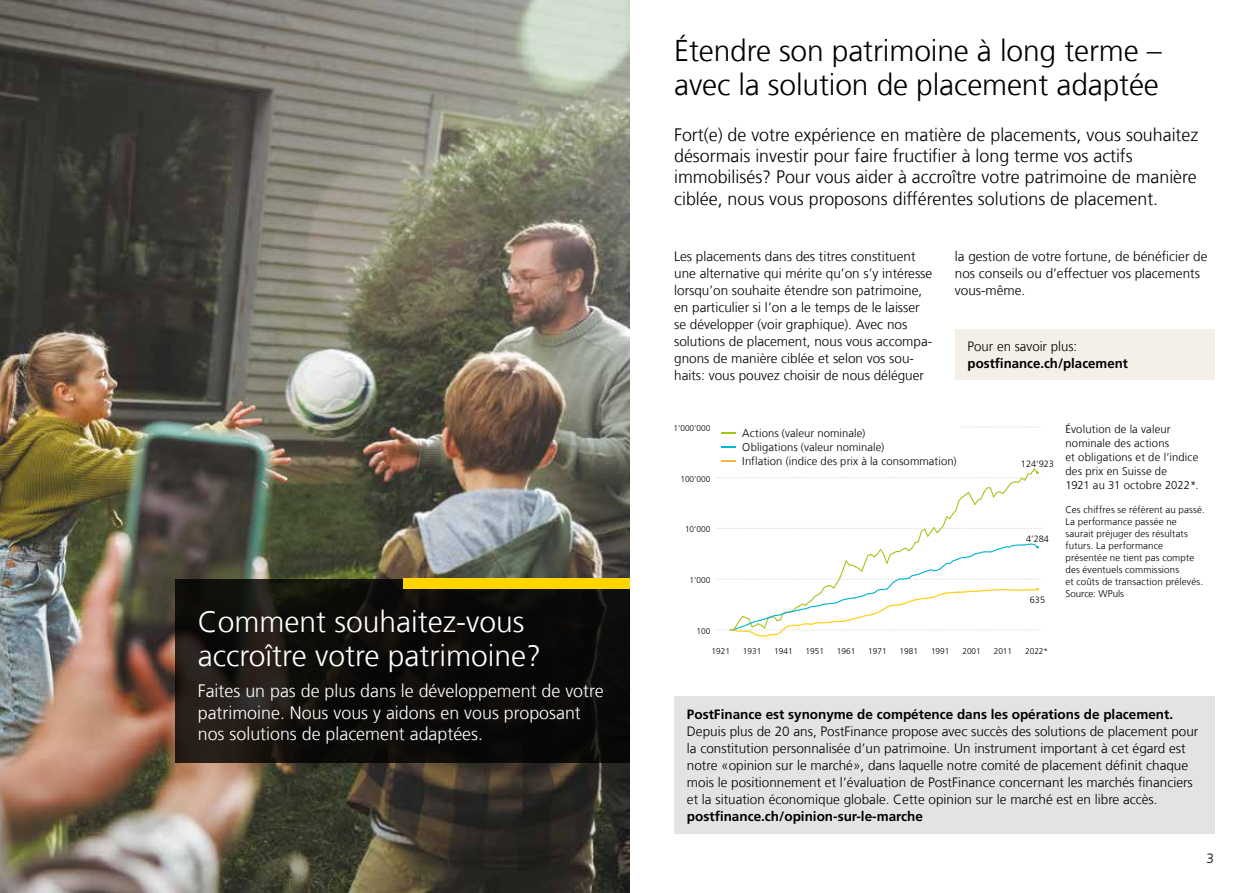
<style>
.page{position:relative;width:1259px;height:893px;background:#fff}
.page>*{position:absolute;margin:0;border:0;box-sizing:border-box;transform-origin:0 0}
.t1{font:300 30px/34px "Frutiger LT Com";letter-spacing:-.005em;color:#000}
.t2{font:300 30px/34px "Frutiger LT Com";color:#fff}
.t3{font:300 18px/21.3px "Frutiger LT Com";color:#000}
.t4{font:300 18px/21.3px "Frutiger LT Com";color:#fff}
.t5{font:300 13.5px/17.1px "Frutiger LT Com";color:#000}
.t6{font:700 13.5px "Frutiger LT Com";color:#000}
.t7{font:300 11.25px/14px "Frutiger LT Com";letter-spacing:.01em;color:#000}
.t8{font:300 9.75px/12px "Frutiger LT Com";letter-spacing:.015em;color:#000}
.t9{font:300 9.15px "Frutiger LT Com";color:#010202}
.t10{font:300 8.25px/11.7px "Frutiger LT Com";color:#010202}
</style>
<div class="page">
<div style="left:674px;top:696px;width:540px;height:137px;background:#e3e3e3"></div>
<img style="left:0;top:0;width:629px;height:893px">
<svg style="left:175px;top:579px;width:454px;height:183px;background:#100e0b"></svg>
<div style="left:403px;top:579px;width:226px;height:10px;background:#ffd500"></div>
<div style="left:955px;top:329px;width:259px;height:51px;background:#f4efe7"></div>
<svg style="left:715px;top:468px;width:327px;height:169px"></svg>
<div style="left:712px;top:424px;width:248px;height:45px;background:#fff"></div>
<svg style="left:721px;top:427px;width:321px;height:7px"></svg>
<svg style="left:721px;top:446px;width:15px;height:1px"></svg>
<svg style="left:721px;top:460px;width:15px;height:1px"></svg>
<h1 class="t2" style="left:198px;top:604px;width:345px">Comment souhaitez-vous accroître votre patrimoine?</h1>
<h2 class="t4" style="left:198px;top:681px;width:407px">Faites un pas de plus dans le développement de votre patrimoine. Nous vous y aidons en vous proposant nos solutions de placement adaptées.</h2>
<h1 class="t1" style="left:674px;top:34px;width:489px">Étendre son patrimoine à long terme – avec la solution de placement adaptée</h1>
<p class="t3" style="left:674px;top:124px;width:526px">Fort(e) de votre expérience en matière de placements, vous souhaitez désormais investir pour faire fructifier à long terme vos actifs immobilisés? Pour vous aider à accroître votre patrimoine de manière ciblée, nous vous proposons différentes solutions de placement.</p>
<p class="t5" style="left:674px;top:247px;width:260px">Les placements dans des titres constituent une alternative qui mérite qu’on s’y intéresse lorsqu’on souhaite étendre son patrimoine, en particulier si l’on a le temps de le laisser se développer (voir graphique). Avec nos solutions de placement, nous vous accompa&shy;gnons de manière ciblée et selon vos sou&shy;haits: vous pouvez choisir de nous déléguer</p>
<p class="t5" style="left:955px;top:247px;width:254px">la gestion de votre fortune, de bénéficier de nos conseils ou d’effectuer vos placements vous-même.</p>
<p class="t5" style="left:967px;top:337px;width:111px">Pour en savoir plus:</p>
<p class="t6" style="left:967px;top:355px;width:162px">postfinance.ch/placement</p>
<p class="t10" style="left:673px;top:422px;width:38px">1’000’000</p>
<p class="t10" style="left:680px;top:473px;width:32px">100’000</p>
<p class="t10" style="left:685px;top:524px;width:27px">10’000</p>
<p class="t10" style="left:689px;top:574px;width:22px">1’000</p>
<p class="t10" style="left:696px;top:625px;width:15px">100</p>
<p class="t7" style="left:742px;top:426px;width:216px">Actions (valeur nominale)<br>Obligations (valeur nominale)<br>Inflation (indice des prix à la consommation)</p>
<p class="t10" style="left:744px;top:430px;width:86px">Aktien (nominal)<br>Obligationen (nominal)<br>Konsumentenpreisindex</p>
<p class="t9" style="left:1021px;top:459px;width:35px">124‘923</p>
<p class="t9" style="left:1026px;top:533px;width:24px">4‘284</p>
<p class="t9" style="left:1030px;top:595px;width:17px">635</p>
<p class="t10" style="left:711px;top:646px;width:20px">1921</p>
<p class="t10" style="left:743px;top:646px;width:20px">1931</p>
<p class="t10" style="left:774px;top:646px;width:20px">1941</p>
<p class="t10" style="left:805px;top:646px;width:20px">1951</p>
<p class="t10" style="left:837px;top:646px;width:20px">1961</p>
<p class="t10" style="left:868px;top:646px;width:20px">1971</p>
<p class="t10" style="left:899px;top:646px;width:20px">1981</p>
<p class="t10" style="left:931px;top:646px;width:20px">1991</p>
<p class="t10" style="left:962px;top:646px;width:20px">2001</p>
<p class="t10" style="left:993px;top:646px;width:20px">2011</p>
<p class="t10" style="left:1025px;top:646px;width:25px">2022*</p>
<p class="t7" style="left:1065px;top:422px;width:135px">Évolution de la valeur nominale des actions<br>et obligations et de l’indice des prix en Suisse de<br>1921 au 31 octobre 2022*.</p>
<p class="t8" style="left:1065px;top:503px;width:141px">Ces chiffres se réfèrent au passé.<br>La performance passée ne saurait préjuger des résultats futurs. La performance présentée ne tient pas compte des éventuels commissions<br>et coûts de transaction prélevés.<br>Source: WPuls</p>
<p class="t6" style="left:687px;top:706px;width:488px">PostFinance est synonyme de compétence dans les opérations de placement.</p>
<p class="t5" style="left:687px;top:723px;width:513px">Depuis plus de 20 ans, PostFinance propose avec succès des solutions de placement pour la constitution personnalisée d’un patrimoine. Un instrument important à cet égard est notre «opinion sur le marché», dans laquelle notre comité de placement définit chaque mois le positionnement et l’évaluation de PostFinance concernant les marchés financiers et la situation économique globale. Cette opinion sur le marché est en libre accès.</p>
<p class="t6" style="left:687px;top:808px;width:238px">postfinance.ch/opinion-sur-le-marche</p>
<p class="t5" style="left:1206px;top:850px;width:9px">3</p>
</div>
